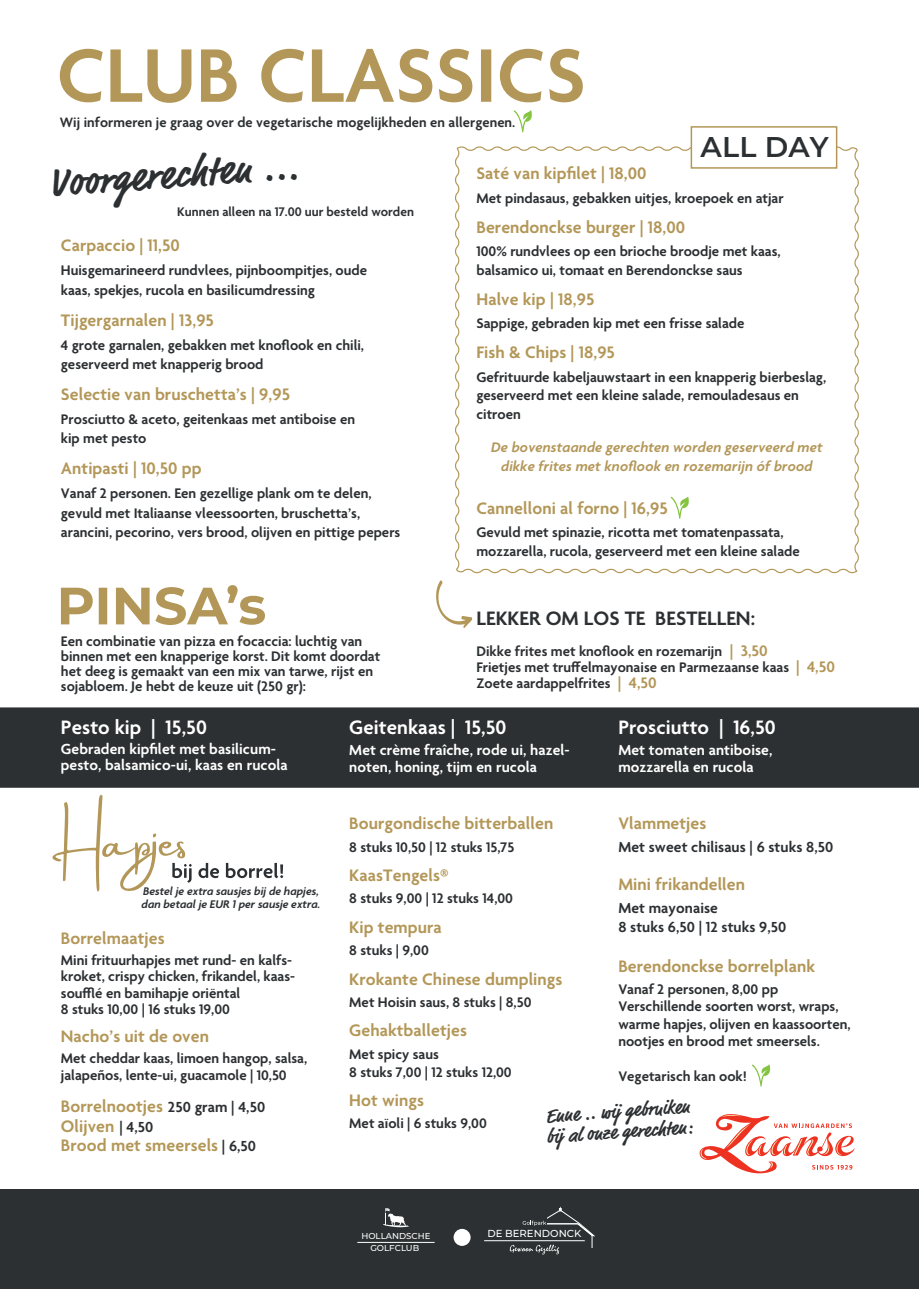
<style>
.page{position:relative;width:919px;height:1289px;background:#fff}
.page>*{position:absolute;margin:0;border:0;box-sizing:border-box;transform-origin:0 0}
.t1{font:700 40.5px "Market Pro";color:#2c3032}
.t2{font:600 28.5px "Montserrat";letter-spacing:.005em;color:#2c3032}
.t3{font:600 21px "Agenda";letter-spacing:.005em;color:#fff}
.t4{font:600 21px "Agenda";letter-spacing:.005em;color:#2c3032}
.t5{font:700 19.5px/20.7px "Market Pro";color:#2c3032}
.t6{font:600 18px/19.5px "Agenda";letter-spacing:.005em;color:#b39758}
.t7{font:600 15.75px/16.5px "Agenda";letter-spacing:.005em;color:#fff}
.t8{font:600 15.75px/18.8px "Agenda";letter-spacing:.005em;color:#2c3032}
.t9{font:600 15px/19.5px "Agenda";color:#2c3032}
.t10{font:italic 600 15px/19.8px "Agenda";letter-spacing:.01em;color:#b39758;text-align:center}
.t11{font:600 14.7px "Agenda";letter-spacing:.005em;color:#2c3032}
.t12{font:600 13.5px "Agenda";color:#2c3032}
.t13{font:italic 600 12px/13.5px "Agenda";color:#2c3032}
.t14{font:500 10.2px "Montserrat";color:#fff}
.t15{font:500 8.55px "Montserrat";color:#fff}
.s1{font-size:16.5px;color:#b39758}
.s2{font-size:15.75px;color:#2c3032}
</style>
<div class="page">
<div style="left:0;top:1188px;width:918px;height:100px;background:#2c3032"></div>
<hr style="left:484px;top:1240px;width:100px;height:1px;background:#fff">
<svg style="left:509px;top:1206px;width:85px;height:48px"></svg>
<hr style="left:357px;top:1242px;width:77px;height:1px;background:#fff">
<svg style="left:383px;top:1208px;width:26px;height:19px"></svg>
<div style="left:453px;top:1228px;width:17px;height:17px;background:#fff;border-radius:50%"></div>
<div style="left:0;top:707px;width:918px;height:81px;background:#2c3032"></div>
<svg style="left:455px;top:145px;width:404px;height:429px"></svg>
<div style="left:691px;top:127px;width:145px;height:41px;background:#fff"></div>
<div style="left:690px;top:126px;width:147px;height:43px;border:2px solid #b39758"></div>
<svg style="left:60px;top:49px;width:522px;height:54px"></svg>
<svg style="left:513px;top:110px;width:19px;height:22px"></svg>
<svg style="left:670px;top:496px;width:19px;height:23px"></svg>
<svg style="left:52px;top:794px;width:231px;height:97px"></svg>
<svg style="left:699px;top:1114px;width:155px;height:60px"></svg>
<svg style="left:752px;top:1064px;width:18px;height:22px"></svg>
<svg style="left:61px;top:585px;width:204px;height:40px"></svg>
<svg style="left:436px;top:580px;width:36px;height:48px"></svg>
<p class="t11" style="left:60px;top:114px;width:457px">Wij informeren je graag over de vegetarische mogelijkheden en allergenen.</p>
<h1 class="t1" style="left:46px;top:155px;width:252px;rotate:-4deg">Voorgerechten ...</h1>
<p class="t12" style="left:177px;top:205px;width:238px">Kunnen alleen na 17.00 uur besteld worden</p>
<p class="t6" style="left:61px;top:237px;width:120px">Carpaccio | 11,50</p>
<p class="t9" style="left:61px;top:261px;width:308px">Huisgemarineerd rundvlees, pijnboompitjes, oude kaas, spekjes, rucola en basilicumdressing</p>
<p class="t6" style="left:61px;top:311px;width:154px">Tijgergarnalen | 13,95</p>
<p class="t9" style="left:61px;top:336px;width:305px">4 grote garnalen, gebakken met knoflook en chili, geserveerd met knapperig brood</p>
<p class="t6" style="left:61px;top:385px;width:231px">Selectie van bruschetta’s | 9,95</p>
<p class="t9" style="left:61px;top:410px;width:296px">Prosciutto &amp; aceto, geitenkaas met antiboise en kip met pesto</p>
<p class="t6" style="left:61px;top:460px;width:142px">Antipasti | 10,50 pp</p>
<p class="t9" style="left:61px;top:484px;width:341px">Vanaf 2 personen. Een gezellige plank om te delen, gevuld met Italiaanse vleessoorten, bruschetta’s, arancini, pecorino, vers brood, olijven en pittige pepers</p>
<h2 class="t2" style="left:700px;top:127px;width:130px">ALL DAY</h2>
<p class="t6" style="left:476px;top:165px;width:171px">Saté van kipfilet | 18,00</p>
<p class="t9" style="left:476px;top:189px;width:309px">Met pindasaus, gebakken uitjes, kroepoek en atjar</p>
<p class="t6" style="left:476px;top:218px;width:210px">Berendonckse burger | 18,00</p>
<p class="t9" style="left:476px;top:243px;width:306px;line-height:18.8px">100% rundvlees op een brioche broodje met kaas, balsamico ui, tomaat en Berendonckse saus</p>
<p class="t6" style="left:476px;top:291px;width:119px">Halve kip | 18,95</p>
<p class="t9" style="left:476px;top:314px;width:269px">Sappige, gebraden kip met een frisse salade</p>
<p class="t6" style="left:476px;top:344px;width:140px">Fish &amp; Chips | 18,95</p>
<p class="t9" style="left:476px;top:368px;width:351px;line-height:18.8px">Gefrituurde kabeljauwstaart in een knapperig bierbeslag, geserveerd met een kleine salade, remouladesaus en citroen</p>
<p class="t10" style="left:491px;top:438px;width:333px">De bovenstaande gerechten worden geserveerd met dikke frites met knoflook en rozemarijn óf brood</p>
<p class="t6" style="left:476px;top:499px;width:193px">Cannelloni al forno | 16,95</p>
<p class="t9" style="left:476px;top:524px;width:325px;line-height:18.8px">Gevuld met spinazie, ricotta met tomatenpassata, mozzarella, rucola, geserveerd met een kleine salade</p>
<h3 class="t4" style="left:476px;top:607px;width:280px">LEKKER OM LOS TE BESTELLEN:</h3>
<p class="t9" style="left:61px;top:635px;width:321px;line-height:15px">Een combinatie van pizza en focaccia: luchtig van binnen met een knapperige korst. Dit komt doordat het deeg is gemaakt van een mix van tarwe, rijst en sojabloem. Je hebt de keuze uit (250 gr):</p>
<p class="t9" style="left:476px;top:644px;width:360px;line-height:15.8px">Dikke frites met knoflook en rozemarijn <span class="s1">| 3,50<br></span>Frietjes met truffelmayonaise en Parmezaanse kaas <span class="s1">| 4,50<br></span>Zoete aardappelfrites <span class="s1">| 4,50</span></p>
<h3 class="t3" style="left:61px;top:716px;width:147px">Pesto kip | 15,50</h3>
<p class="t7" style="left:61px;top:741px;width:228px">Gebraden kipfilet met basilicum&shy;pesto, balsamico-ui, kaas en rucola</p>
<p class="t13" style="left:141px;top:885px;width:180px">Bestel je extra sausjes bij de hapjes, dan betaal je EUR 1 per sausje extra.</p>
<p class="t6" style="left:61px;top:929px;width:105px">Borrelmaatjes</p>
<p class="t9" style="left:61px;top:952px;width:236px;line-height:16.5px">Mini frituurhapjes met rund- en kalfs&shy;kroket, crispy chicken, frikandel, kaas&shy;soufflé en bamihapje oriëntal<br>8 stuks 10,00 | 16 stuks 19,00</p>
<p class="t6" style="left:61px;top:1027px;width:150px">Nacho’s uit de oven</p>
<p class="t9" style="left:61px;top:1050px;width:248px;line-height:16.5px">Met cheddar kaas, limoen hangop, salsa, jalapeños, lente-ui, guacamole | 10,50</p>
<p class="t6" style="left:61px;top:1097px;width:206px">Borrelnootjes <span class="s2">250 gram | 4,50<br></span>Olijven <span class="s2">| 4,50<br></span>Brood met smeersels <span class="s2">| 6,50</span></p>
<h3 class="t3" style="left:349px;top:716px;width:159px">Geitenkaas | 15,50</h3>
<p class="t7" style="left:349px;top:742px;width:222px">Met crème fraîche, rode ui, hazel&shy;noten, honing, tijm en rucola</p>
<h3 class="t3" style="left:618px;top:716px;width:159px">Prosciutto | 16,50</h3>
<p class="t7" style="left:618px;top:742px;width:155px">Met tomaten antiboise, mozzarella en rucola</p>
<p class="t6" style="left:349px;top:815px;width:205px">Bourgondische bitterballen</p>
<p class="t9" style="left:349px;top:838px;width:166px">8 stuks 10,50 | 12 stuks 15,75</p>
<p class="t6" style="left:349px;top:866px;width:101px">KaasTengels®</p>
<p class="t9" style="left:349px;top:889px;width:165px">8 stuks 9,00 | 12 stuks 14,00</p>
<p class="t6" style="left:349px;top:918px;width:94px">Kip tempura</p>
<p class="t9" style="left:349px;top:941px;width:81px">8 stuks | 9,00</p>
<p class="t6" style="left:349px;top:970px;width:214px">Krokante Chinese dumplings</p>
<p class="t9" style="left:349px;top:993px;width:184px">Met Hoisin saus, 8 stuks | 8,50</p>
<p class="t6" style="left:349px;top:1021px;width:119px">Gehaktballetjes</p>
<p class="t9" style="left:349px;top:1045px;width:164px;line-height:18px">Met spicy saus<br>8 stuks 7,00 | 12 stuks 12,00</p>
<p class="t6" style="left:349px;top:1091px;width:76px">Hot wings</p>
<p class="t9" style="left:349px;top:1114px;width:139px">Met aïoli | 6 stuks 9,00</p>
<p class="t6" style="left:618px;top:815px;width:90px">Vlammetjes</p>
<p class="t8" style="left:618px;top:839px;width:216px">Met sweet chilisaus | 6 stuks 8,50</p>
<p class="t6" style="left:618px;top:875px;width:128px">Mini frikandellen</p>
<p class="t8" style="left:618px;top:900px;width:169px">Met mayonaise<br>8 stuks 6,50 | 12 stuks 9,50</p>
<p class="t6" style="left:618px;top:958px;width:198px">Berendonckse borrelplank</p>
<p class="t9" style="left:618px;top:981px;width:234px;line-height:17.2px">Vanaf 2 personen, 8,00 pp Verschillende soorten worst, wraps, warme hapjes, olijven en kaassoorten, nootjes en brood met smeersels.</p>
<p class="t9" style="left:618px;top:1066px;width:130px">Vegetarisch kan ook!</p>
<h3 class="t5" style="left:544px;top:1106px;width:147px;rotate:-4deg">Enne .. wij gebruiken bij al onze gerechten:</h3>
<p class="t15" style="left:361px;top:1230px;width:71px">HOLLANDSCHE</p>
<p class="t14" style="left:487px;top:1225px;width:95px">DE BERENDONCK</p>
<p class="t15" style="left:370px;top:1241px;width:50px">GOLFCLUB</p>
</div>
